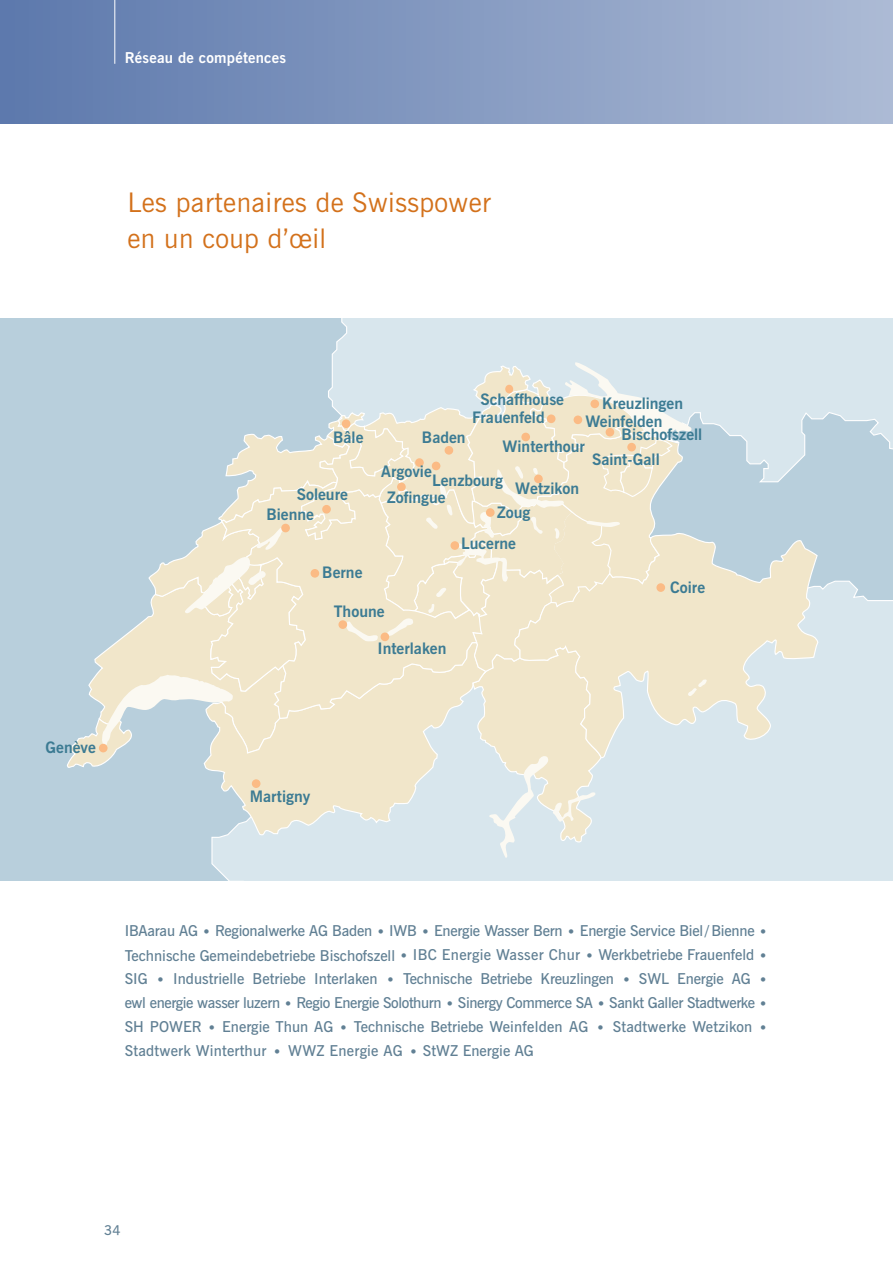
<style>
.page{position:relative;width:893px;height:1263px;background:#fff}
.page>*{position:absolute;margin:0;border:0;box-sizing:border-box;transform-origin:0 0}
.t1{font:27px/36px "News Gothic BT";letter-spacing:.015em;color:#d3711b}
.t2{font:700 15.9px/18.5px "News Gothic BT";color:#3c7b93}
.t3{font:600 15px/24px "News Gothic BT";letter-spacing:.015em;color:#618094;text-align:justify}
.t4{font:700 15px "News Gothic BT";letter-spacing:.015em;color:#fff}
.t5{font:600 13.5px "News Gothic BT";color:#618094}
</style>
<div class="page">
<div style="left:0;top:0;width:893px;height:124px;background:linear-gradient(to right,#5d79ad,#acbbd5)"></div>
<hr style="left:115px;top:0;width:1px;height:64px;background:#fff">
<div style="left:0;top:319px;width:327px;height:561px;background:#b8cfdc"></div>
<div style="left:327px;top:319px;width:566px;height:65px;background:#d8e6ed"></div>
<svg style="left:707px;top:384px;width:186px;height:138px;background:#c5d8e3"></svg>
<svg style="left:178px;top:522px;width:715px;height:358px;background:#d4e3ea"></svg>
<svg style="left:707px;top:529px;width:112px;height:229px;background:#dfe3da"></svg>
<svg style="left:66px;top:360px;width:641px;height:498px;background:#dfe1d7"></svg>
<div style="left:99px;top:744px;width:9px;height:8px;background:#fbbb85;border-radius:50%"></div>
<div style="left:281px;top:524px;width:9px;height:8px;background:#fbbb85;border-radius:50%"></div>
<div style="left:252px;top:779px;width:8px;height:9px;background:#fbbb85;border-radius:50%"></div>
<div style="left:590px;top:399px;width:9px;height:9px;background:#fbbb85;border-radius:50%"></div>
<div style="left:342px;top:419px;width:8px;height:9px;background:#fbbb85;border-radius:50%"></div>
<div style="left:505px;top:385px;width:8px;height:8px;background:#fbbb85;border-radius:50%"></div>
<div style="left:486px;top:508px;width:9px;height:9px;background:#fbbb85;border-radius:50%"></div>
<div style="left:450px;top:541px;width:9px;height:9px;background:#fbbb85;border-radius:50%"></div>
<div style="left:415px;top:458px;width:9px;height:9px;background:#fbbb85;border-radius:50%"></div>
<div style="left:547px;top:414px;width:8px;height:9px;background:#fbbb85;border-radius:50%"></div>
<div style="left:521px;top:433px;width:9px;height:8px;background:#fbbb85;border-radius:50%"></div>
<div style="left:311px;top:569px;width:8px;height:9px;background:#fbbb85;border-radius:50%"></div>
<div style="left:338px;top:620px;width:9px;height:9px;background:#fbbb85;border-radius:50%"></div>
<div style="left:381px;top:632px;width:8px;height:9px;background:#fbbb85;border-radius:50%"></div>
<div style="left:656px;top:583px;width:9px;height:9px;background:#fbbb85;border-radius:50%"></div>
<div style="left:574px;top:415px;width:8px;height:9px;background:#fbbb85;border-radius:50%"></div>
<div style="left:445px;top:446px;width:8px;height:9px;background:#fbbb85;border-radius:50%"></div>
<div style="left:397px;top:483px;width:9px;height:8px;background:#fbbb85;border-radius:50%"></div>
<div style="left:432px;top:462px;width:8px;height:8px;background:#fbbb85;border-radius:50%"></div>
<div style="left:627px;top:443px;width:9px;height:8px;background:#fbbb85;border-radius:50%"></div>
<div style="left:322px;top:505px;width:9px;height:9px;background:#fbbb85;border-radius:50%"></div>
<div style="left:606px;top:428px;width:8px;height:8px;background:#fbbb85;border-radius:50%"></div>
<div style="left:534px;top:475px;width:9px;height:8px;background:#fbbb85;border-radius:50%"></div>
<p class="t4" style="left:125px;top:52px;width:163px">Réseau de compétences</p>
<h1 class="t1" style="left:127px;top:187px;width:365px">Les partenaires de Swisspower en un coup d’œil</h1>
<p class="t2" style="left:46px;top:739px;width:52px">Genève</p>
<p class="t2" style="left:472px;top:391px;width:93px;text-indent:8px">Schaffhouse<br>Frauenfeld</p>
<p class="t2" style="left:586px;top:395px;width:99px;line-height:18px;text-indent:17px">Kreuzlingen<br>Weinfelden</p>
<p class="t2" style="left:592px;top:452px;width:69px">Saint-Gall</p>
<p class="t2" style="left:622px;top:426px;width:82px">Bischofszell</p>
<p class="t2" style="left:333px;top:429px;width:32px">Bâle</p>
<p class="t2" style="left:422px;top:430px;width:45px">Baden</p>
<p class="t2" style="left:432px;top:473px;width:73px">Lenzbourg</p>
<p class="t2" style="left:503px;top:439px;width:84px">Winterthour</p>
<p class="t2" style="left:381px;top:463px;width:52px">Argovie</p>
<p class="t2" style="left:515px;top:481px;width:65px">Wetzikon</p>
<p class="t2" style="left:297px;top:486px;width:53px">Soleure</p>
<p class="t2" style="left:387px;top:489px;width:60px">Zofingue</p>
<p class="t2" style="left:497px;top:504px;width:35px">Zoug</p>
<p class="t2" style="left:266px;top:507px;width:49px">Bienne</p>
<p class="t2" style="left:322px;top:565px;width:42px">Berne</p>
<p class="t2" style="left:334px;top:604px;width:52px">Thoune</p>
<p class="t2" style="left:377px;top:641px;width:71px">Interlaken</p>
<p class="t2" style="left:461px;top:536px;width:56px">Lucerne</p>
<p class="t2" style="left:250px;top:789px;width:62px">Martigny</p>
<p class="t2" style="left:670px;top:579px;width:37px">Coire</p>
<p class="t3" style="left:125px;top:920px;width:644px">IBAarau AG • Regionalwerke AG Baden • IWB • Energie Wasser Bern • Energie Service Biel/Bienne • Technische Gemeindebetriebe Bischofszell • IBC Energie Wasser Chur • Werkbetriebe Frauenfeld • SIG • Industrielle Betriebe Interlaken • Technische Betriebe Kreuzlingen • SWL Energie AG • ewl energie wasser luzern • Regio Energie Solothurn • Sinergy Commerce SA • Sankt Galler Stadtwerke • SH POWER • Energie Thun AG • Technische Betriebe Weinfelden AG • Stadtwerke Wetzikon • Stadtwerk Winterthur • WWZ Energie AG • StWZ Energie AG</p>
<p class="t5" style="left:104px;top:1225px;width:18px">34</p>
</div>
